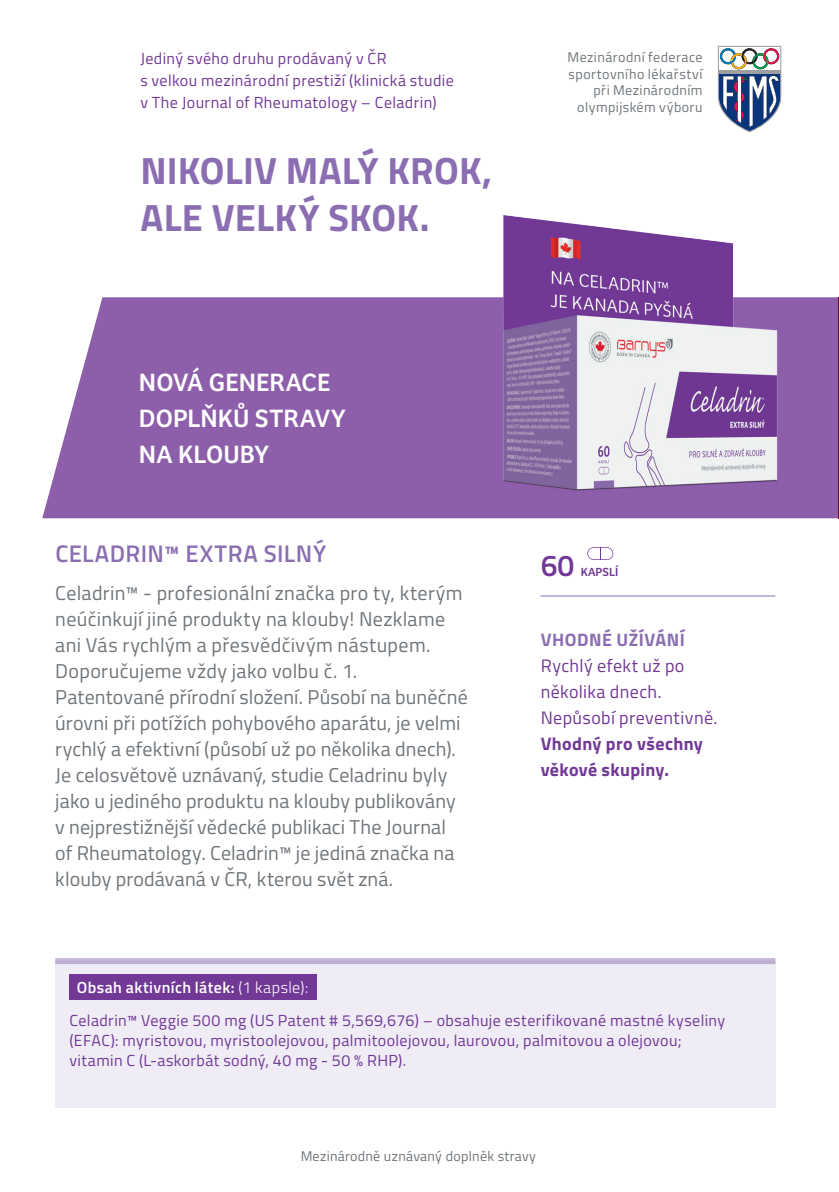
<style>
.page{position:relative;width:839px;height:1192px;background:#fff}
.page>*{position:absolute;margin:0;border:0;box-sizing:border-box;transform-origin:0 0}
.t1{font:700 38px/46px "Titillium Web";letter-spacing:.005em;color:#8a6eb1}
.t2{font:600 30px "Titillium";color:#713896}
.t3{font:26px/36px "Bree";color:#fff}
.t4{font:600 24px "Titillium";letter-spacing:.02em;color:#8a6eb1}
.t5{font:20px/26px "Titillium Web";letter-spacing:.01em;color:#6f757a}
.t6{font:18px/26px "Titillium Web";letter-spacing:.02em;color:#713896}
.t7{font:700 18px/26px "Titillium Web";letter-spacing:.02em;color:#713896}
.t8{font:700 18px "Titillium Web";letter-spacing:.03em;color:#8a6eb1}
.t9{font:16px/22px "Titillium Web";letter-spacing:.025em;color:#713896}
.t10{font:600 16px "Titillium";letter-spacing:.025em;color:#fff}
.t11{font:14px/16.8px "Titillium Web";letter-spacing:.03em;color:#6f757a;text-align:right}
.t12{font:12.2px "Bree";color:#713896}
.s1{font-weight:300}
</style>
<div class="page">
<div style="left:55px;top:961px;width:720px;height:146px;background:#efecf5"></div>
<svg style="left:42px;top:297px;width:796px;height:221px;background:#946ab0"></svg>
<svg style="left:587px;top:547px;width:26px;height:13px"></svg>
<hr style="left:540px;top:595px;width:235px;height:2px;background:#8a6eb1">
<div style="left:55px;top:958px;width:720px;height:6px;background:#c0b1d5"></div>
<div style="left:69px;top:974px;width:248px;height:26px;background:#713896"></div>
<hr style="left:838px;top:297px;width:1px;height:221px;background:#62132f">
<svg style="left:718px;top:46px;width:63px;height:86px"></svg>
<img style="left:458px;top:215px;width:353px;height:300px">
<p class="t9" style="left:140px;top:47px;width:315px">Jediný svého druhu prodávaný v ČR<br>s velkou mezinárodní prestiží (klinická studie v The Journal of Rheumatology – Celadrin)</p>
<h1 class="t1" style="left:140px;top:146px;width:353px">NIKOLIV MALÝ KROK,<br>ALE VELKÝ SKOK.</h1>
<p class="t11" style="left:567px;top:48px;width:136px">Mezinárodní federace sportovního lékařství při Mezinárodním olympijském výboru</p>
<h3 class="t3" style="left:139px;top:364px;width:208px">NOVÁ GENERACE<br>DOPLŇKŮ STRAVY<br>NA KLOUBY</h3>
<p class="t4" style="left:55px;top:535px;width:272px">CELADRIN™ EXTRA SILNÝ</p>
<p class="t5" style="left:55px;top:578px;width:414px">Celadrin™ - profesionální značka pro ty, kterým neúčinkují jiné produkty na klouby! Nezklame ani Vás rychlým a přesvědčivým nástupem.<br>Doporučujeme vždy jako volbu č. 1.<br>Patentované přírodní složení. Působí na buněčné úrovni při potížích pohybového aparátu, je velmi rychlý a efektivní (působí už po několika dnech).<br>Je celosvětově uznávaný, studie Celadrinu byly jako u jediného produktu na klouby publikovány v nejprestižnější vědecké publikaci The Journal of Rheumatology. Celadrin™ je jediná značka na klouby prodávaná v ČR, kterou svět zná.</p>
<h2 class="t2" style="left:540px;top:543px;width:35px">60</h2>
<p class="t12" style="left:581px;top:564px;width:39px">KAPSLÍ</p>
<p class="t8" style="left:541px;top:626px;width:146px">VHODNÉ UŽÍVÁNÍ</p>
<p class="t6" style="left:540px;top:652px;width:178px">Rychlý efekt už po několika dnech.<br>Nepůsobí preventivně.</p>
<p class="t7" style="left:540px;top:730px;width:164px">Vhodný pro všechny věkové skupiny.</p>
<p class="t10" style="left:77px;top:975px;width:233px">Obsah aktivních látek: <span class="s1">(1 kapsle):</span></p>
<p class="t9" style="left:69px;top:1009px;width:657px;line-height:20px">Celadrin™ Veggie 500 mg (US Patent # 5,569,676) – obsahuje esterifikované mastné kyseliny (EFAC): myristovou, myristoolejovou, palmitoolejovou, laurovou, palmitovou a olejovou; vitamin C (L-askorbát sodný, 40 mg - 50 % RHP).</p>
<p class="t11" style="left:301px;top:1147px;width:237px">Mezinárodně uznávaný doplněk stravy</p>
</div>
